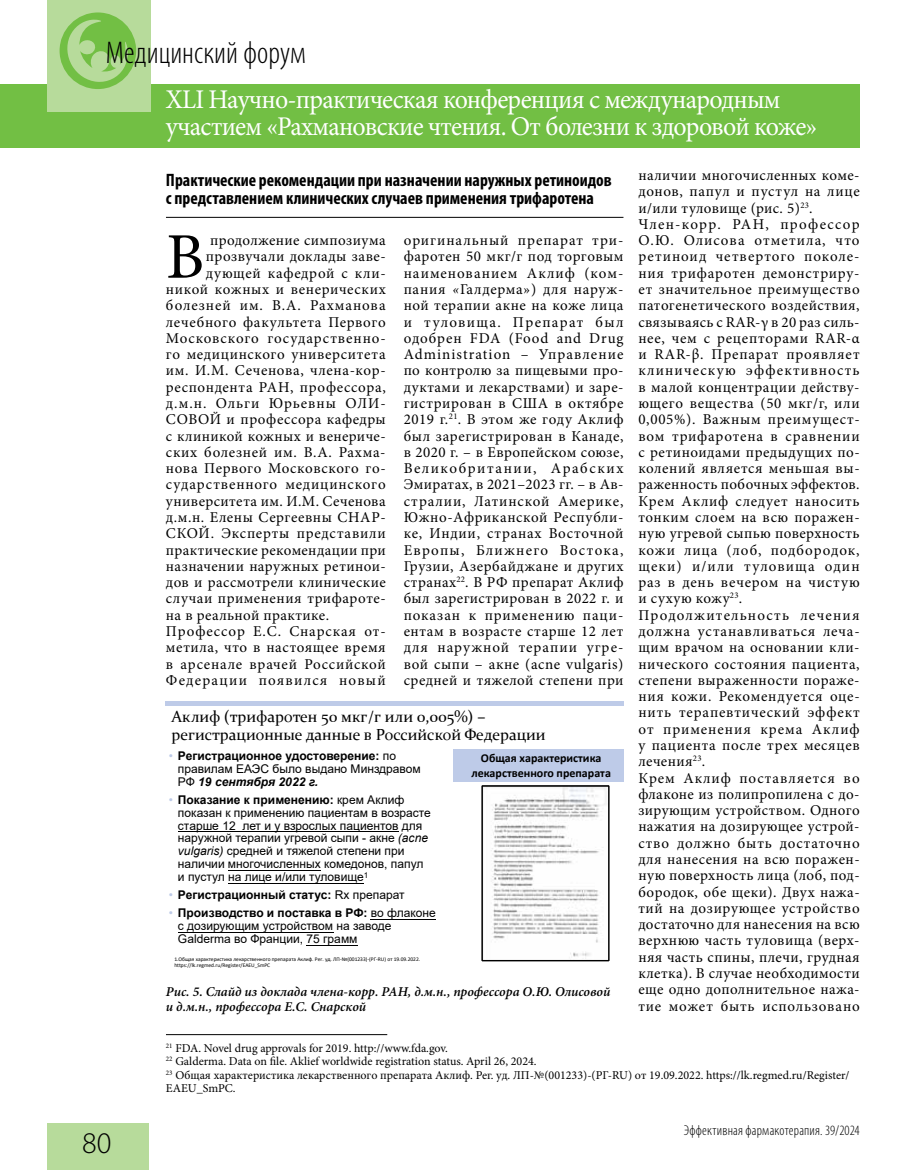
<style>
.page{position:relative;width:915px;height:1170px;background:#fff}
.page>*{position:absolute;margin:0;border:0;box-sizing:border-box;transform-origin:0 0}
.t1{font:65.1px "Minion Pro";color:#000}
.t2{font:300 condensed 31.5px "Myriad Pro";color:#000}
.t3{font:300 30px "Myriad Pro";color:#000}
.t4{font:27px/27px "Minion Pro";letter-spacing:-.03em;color:#fff;scale:.96 1}
.t5{font:700 condensed 18px/18px "Myriad Pro";color:#000}
.t6{font:16.05px/17.2px "Constantia";color:#000}
.t7{font:15px/16.4px "Minion Pro";letter-spacing:.04em;color:#000;text-align:justify}
.t8{font:15px "Minion Pro";letter-spacing:.06em;color:#000}
.t9{font:15px "Minion Pro";letter-spacing:.065em;color:#000}
.t10{font:15px "Minion Pro";letter-spacing:.085em;color:#000}
.t11{font:300 condensed 14.25px "Myriad Pro";letter-spacing:.015em;color:#000}
.t12{font:italic 600 13.5px/15px "Minion Pro";color:#000}
.t13{font:12px/12.9px "Arial";color:#000}
.t14{font:12px/13.5px "Minion Pro";color:#000}
.t15{font:700 12px/14.5px "Calibri";color:#000;text-align:center}
.t16{font:700 12px "Arial";color:#000}
.t17{font:5.55px/6.6px "Calibri";color:#000}
.s1{font-style:italic}
.s2{color:#becbe8}
.s3{font-weight:700}
.s4{font-weight:700;font-style:italic}
.s5{font-weight:400;color:#becbe8}
.s6{font-weight:400}
</style>
<div class="page">
<div style="left:0;top:84px;width:859px;height:63px;background:#72bf44"></div>
<div style="left:47px;top:0;width:103px;height:111px;background:#b7db9b"></div>
<div style="left:47px;top:1123px;width:101px;height:46px;background:#b7db9b"></div>
<div style="left:60px;top:12px;width:76px;height:77px;background:#72bf44;border-radius:50%"></div>
<svg style="left:66px;top:20px;width:63px;height:63px"></svg>
<hr style="left:166px;top:217px;width:457px;height:1px;background:#000">
<div style="left:165px;top:701px;width:458px;height:5px;background:#becbe8"></div>
<hr style="left:178px;top:830px;width:220px;height:1px;background:#000">
<hr style="left:228px;top:869px;width:93px;height:1px;background:#000">
<hr style="left:228px;top:882px;width:135px;height:1px;background:#000">
<hr style="left:371px;top:918px;width:65px;height:1px;background:#000">
<hr style="left:178px;top:931px;width:155px;height:1px;background:#000">
<hr style="left:306px;top:944px;width:51px;height:1px;background:#000">
<img style="left:483px;top:787px;width:124px;height:172px">
<div style="left:481px;top:785px;width:128px;height:176px;border:1px solid #000"></div>
<div style="left:453px;top:749px;width:170px;height:32px;background:#becbe8"></div>
<hr style="left:166px;top:1034px;width:221px;height:1px;background:#000">
<h2 class="t2" style="left:106px;top:34px;width:201px">Медицинский форум</h2>
<h3 class="t4" style="left:166px;top:86px;width:679px">XLI Научно-практическая конференция с международным участием «Рахмановские чтения. От болезни к здоровой коже»</h3>
<h3 class="t3" style="left:82px;top:1126px;width:31px">80</h3>
<p class="t5" style="left:166px;top:171px;width:447px">Практические рекомендации при назначении наружных ретиноидов с представлением клинических случаев применения трифаротена</p>
<p class="t7" style="left:638px;top:167px;width:223px;text-align:left">наличии многочисленных коме&shy;донов, папул и пустул на лице и/или туловище (рис. 5)<sup>23</sup>.<br>Член-корр. РАН, профессор<br>О.Ю. Олисова отметила, что ретиноид четвертого поколе&shy;ния трифаротен демонстриру&shy;ет значительное преимущество патогенетического воздействия, связываясь с RAR-γ в 20 раз силь&shy;нее, чем с рецепторами RAR-α и RAR-β. Препарат проявляет клиническую эффективность в малой концентрации действу&shy;ющего вещества (50 мкг/г, или<br>0,005%). Важным преимущест&shy;вом трифаротена в сравнении с ретиноидами предыдущих по&shy;колений является меньшая вы&shy;раженность побочных эффектов.<br>Крем Аклиф следует наносить тонким слоем на всю поражен&shy;ную угревой сыпью поверхность кожи лица (лоб, подбородок, щеки) и/или туловища один раз в день вечером на чистую и сухую кожу<sup>23</sup>.<br>Продолжительность лечения должна устанавливаться леча&shy;щим врачом на основании кли&shy;нического состояния пациента, степени выраженности пораже&shy;ния кожи. Рекомендуется оце&shy;нить терапевтический эффект от применения крема Аклиф у пациента после трех месяцев лечения<sup>23</sup>.<br>Крем Аклиф поставляется во флаконе из полипропилена с до&shy;зирующим устройством. Одного нажатия на дозирующее устрой&shy;ство должно быть достаточно для нанесения на всю поражен&shy;ную поверхность лица (лоб, под&shy;бородок, обе щеки). Двух нажа&shy;тий на дозирующее устройство достаточно для нанесения на всю верхнюю часть туловища (верх&shy;няя часть спины, плечи, грудная клетка). В случае необходимости еще одно дополнительное нажа&shy;тие может быть использовано</p>
<h1 class="t1" style="left:166px;top:213px;width:40px">В</h1>
<p class="t7" style="left:210px;top:232px;width:177px">продолжение симпозиума</p>
<p class="t7" style="left:403px;top:232px;width:221px">оригинальный препарат три&shy;фаротен 50 мкг/г под торговым наименованием Аклиф (ком&shy;пания <span class="s1">«</span>Галдерма») для наруж&shy;ной терапии акне на коже лица и туловища. Препарат был одобрен FDA (Food and Drug Administration – Управление по контролю за пищевыми про&shy;дуктами и лекарствами) и заре&shy;гистрирован в США в октябре 2019 г.<sup>21</sup>. В этом же году Аклиф был зарегистрирован в Канаде, в 2020 г. – в Европейском союзе, Великобритании, Арабских Эмиратах, в 2021–2023 гг. – в Ав&shy;стралии, Латинской Америке, Южно-Африканской Республи&shy;ке, Индии, странах Восточной Европы, Ближнего Востока, Грузии, Азербайджане и других странах<sup>22</sup>. В РФ препарат Аклиф был зарегистрирован в 2022 г. и показан к применению паци&shy;ентам в возрасте старше 12 лет для наружной терапии угре&shy;вой сыпи – акне (acne vulgaris) средней и тяжелой степени при</p>
<p class="t7" style="left:206px;top:248px;width:181px">прозвучали доклады заве-</p>
<p class="t7" style="left:206px;top:265px;width:181px">дующей кафедрой с кли-</p>
<p class="t7" style="left:166px;top:281px;width:221px">никой кожных и венерических</p>
<p class="t9" style="left:166px;top:295px;width:221px">болезней им. В.А. Рахманова</p>
<p class="t7" style="left:166px;top:313px;width:221px">лечебного факультета Первого</p>
<p class="t8" style="left:166px;top:328px;width:221px">Московского государственно-</p>
<p class="t7" style="left:166px;top:346px;width:221px">го медицинского университета</p>
<p class="t7" style="left:166px;top:362px;width:221px">им. И.М. Сеченова, члена-кор-</p>
<p class="t7" style="left:166px;top:379px;width:221px">респондента РАН, профессора,</p>
<p class="t9" style="left:166px;top:393px;width:221px">д.м.н. Ольги Юрьевны ОЛИ-</p>
<p class="t7" style="left:166px;top:411px;width:221px">СОВОЙ и профессора кафедры</p>
<p class="t7" style="left:166px;top:427px;width:221px">с клиникой кожных и венериче-</p>
<p class="t7" style="left:166px;top:444px;width:221px">ских болезней им. В.А. Рахма-</p>
<p class="t7" style="left:166px;top:460px;width:221px">нова Первого Московского го-</p>
<p class="t7" style="left:166px;top:476px;width:221px">сударственного медицинского</p>
<p class="t7" style="left:166px;top:493px;width:221px">университета им. И.М. Сеченова</p>
<p class="t7" style="left:166px;top:509px;width:221px">д.м.н. Елены Сергеевны СНАР-</p>
<p class="t7" style="left:166px;top:525px;width:221px">СКОЙ. Эксперты представили</p>
<p class="t7" style="left:166px;top:541px;width:221px">практические рекомендации при</p>
<p class="t7" style="left:166px;top:558px;width:221px">назначении наружных ретинои-</p>
<p class="t7" style="left:166px;top:574px;width:221px">дов и рассмотрели клинические</p>
<p class="t7" style="left:166px;top:590px;width:221px">случаи применения трифароте-</p>
<p class="t7" style="left:166px;top:606px;width:165px">на в реальной практике.</p>
<p class="t8" style="left:166px;top:621px;width:221px">Профессор Е.С. Снарская от-</p>
<p class="t7" style="left:166px;top:639px;width:221px">метила, что в настоящее время</p>
<p class="t7" style="left:166px;top:655px;width:221px">в арсенале врачей Российской</p>
<p class="t10" style="left:166px;top:670px;width:221px">Федерации появился новый</p>
<p class="t6" style="left:171px;top:707px;width:375px">Аклиф (трифаротен 50 мкг/г или 0,005%) – регистрационные данные в Российской Федерации</p>
<p class="t13" style="left:178px;top:748px;width:244px;text-indent:-9px"><span class="s2">•</span> <span class="s3">Регистрационное удостоверение:</span> по правилам ЕАЭС было выдано Минздравом<br>РФ <span class="s4">19 сентября 2022 г.</span></p>
<p class="t13" style="left:178px;top:792px;width:254px;text-indent:-9px"><span class="s2">•</span> <span class="s3">Показание к применению:</span> крем Аклиф показан к применению пациентам в возрасте старше 12 лет и у взрослых пациентов для наружной терапии угревой сыпи - акне <span class="s1">(acne vulgaris)</span> средней и тяжелой степени при наличии многочисленных комедонов, папул и пустул на лице и/или туловище<sup>1</sup></p>
<p class="t16" style="left:169px;top:886px;width:237px"><span class="s5">•</span> Регистрационный статус: <span class="s6">Rx препарат</span></p>
<p class="t13" style="left:178px;top:906px;width:259px;text-indent:-9px"><span class="s2">•</span> <span class="s3">Производство и поставка в РФ:</span> во флаконе с дозирующим устройством на заводе<br>Galderma во Франции, 75 грамм</p>
<p class="t17" style="left:174px;top:955px;width:247px">1.Общая характеристика лекарственного препарата Аклиф. Рег. уд. ЛП-№(001233)-(РГ-RU) от 19.09.2022. https://lk.regmed.ru/Register/EAEU_SmPC</p>
<p class="t15" style="left:471px;top:750px;width:141px">Общая характеристика лекарственного препарата</p>
<p class="t12" style="left:166px;top:983px;width:445px">Рис. 5. Слайд из доклада члена-корр. РАН, д.м.н., профессора О.Ю. Олисовой и д.м.н., профессора Е.С. Снарской</p>
<p class="t14" style="left:166px;top:1041px;width:685px"><sup>21</sup> FDA. Novel drug approvals for 2019. http://www.fda.gov.<br><sup>22</sup> Galderma. Data on file. Aklief worldwide registration status. April 26, 2024.<br><sup>23</sup> Общая характеристика лекарственного препарата Аклиф. Рег. уд. ЛП-№(001233)-(РГ-RU) от 19.09.2022. https://lk.regmed.ru/Register/ EAEU_SmPC.</p>
<p class="t11" style="left:683px;top:1121px;width:177px">Эффективная фармакотерапия. 39/2024</p>
</div>
